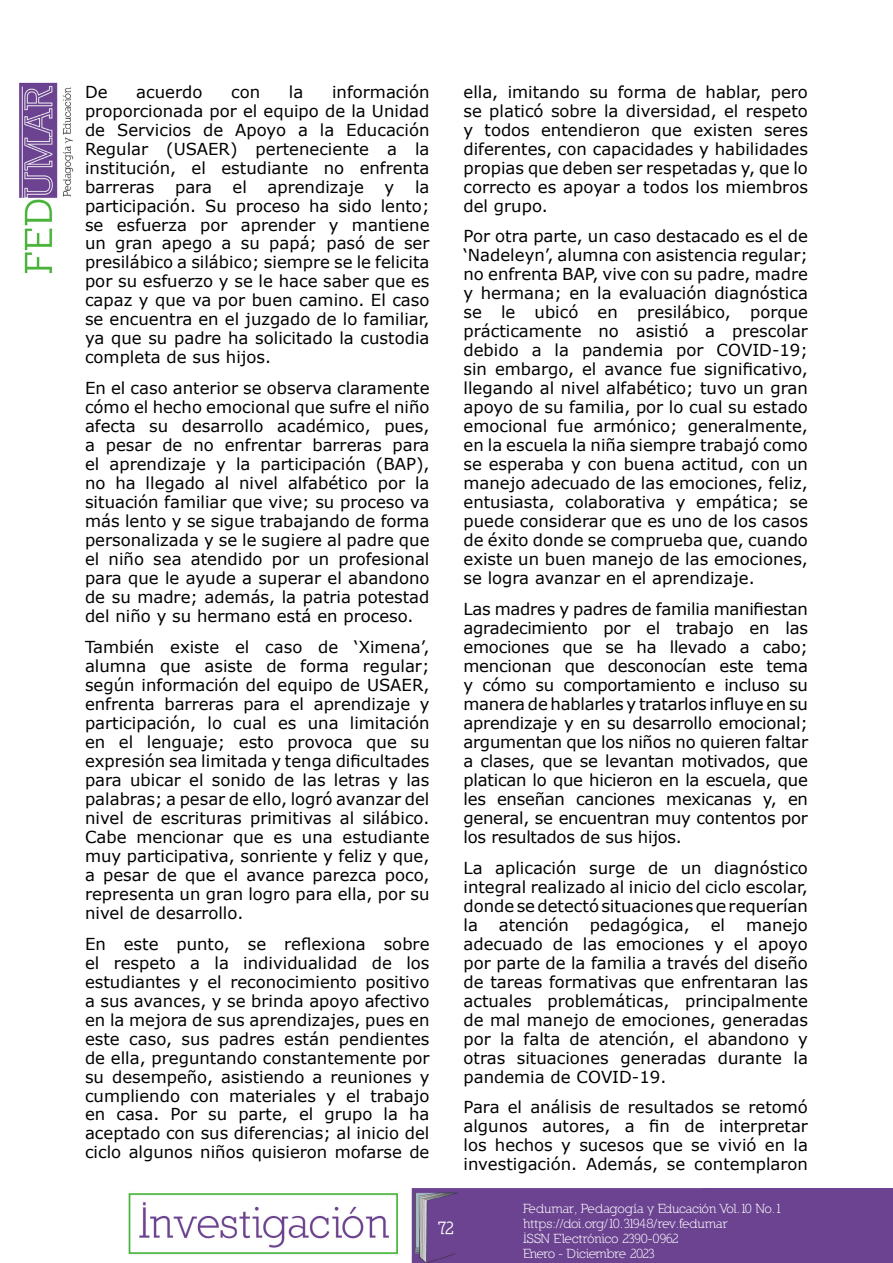
<style>
.page{position:relative;width:893px;height:1263px;background:#fff}
.page>*{position:absolute;margin:0;border:0;box-sizing:border-box;transform-origin:0 0}
.t1{font:700 18px "Nilland";color:#fff}
.t2{font:16.5px/19px "Verdana";color:#000;text-align:justify}
.t3{font:13.5px/15px "Nilland";letter-spacing:-.035em;color:#fff}
</style>
<div class="page">
<div style="left:412px;top:1189px;width:481px;height:74px;background:#6c4391"></div>
<img style="left:19px;top:82px;width:55px;height:192px">
<img style="left:128px;top:1193px;width:270px;height:62px">
<p class="t2" style="left:85px;top:82px;width:346px;text-indent:247px">información proporcionada por el equipo de la Unidad de Servicios de Apoyo a la Educación Regular (USAER) perteneciente a la institución, el estudiante no enfrenta barreras</p>
<p class="t2" style="left:85px;top:82px;width:24px">De</p>
<p class="t2" style="left:136px;top:82px;width:68px">acuerdo</p>
<p class="t2" style="left:231px;top:82px;width:31px">con</p>
<p class="t2" style="left:289px;top:82px;width:16px">la</p>
<p class="t2" style="left:85px;top:177px;width:346px;text-indent:330px">la participación. Su proceso ha sido lento; se esfuerza por aprender y mantiene un gran apego a su papá; pasó de ser presilábico a silábico; siempre se le felicita por su esfuerzo y se le hace saber que es capaz y que va por buen camino. El caso se encuentra en el juzgado de lo familiar, ya que su padre ha solicitado la custodia completa de sus hijos.</p>
<p class="t2" style="left:85px;top:379px;width:346px">En el caso anterior se observa claramente cómo el hecho emocional que sufre el niño afecta su desarrollo académico, pues, a pesar de no enfrentar barreras para el aprendizaje y la participación (BAP), no ha llegado al nivel alfabético por la situación familiar que vive; su proceso va más lento y se sigue trabajando de forma personalizada y se le sugiere al padre que el niño sea atendido por un profesional para que le ayude a superar el abandono de su madre; además, la patria potestad del niño y su hermano está en proceso.</p>
<p class="t2" style="left:85px;top:637px;width:346px">También existe el caso de ‘Ximena’, alumna que asiste de forma regular; según información del equipo de USAER, enfrenta barreras para el aprendizaje y participación, lo cual es una limitación en el lenguaje; esto provoca que su expresión sea limitada y tenga dificultades para ubicar el sonido de las letras y las palabras; a pesar de ello, logró avanzar del nivel de escrituras primitivas al silábico.<br>Cabe mencionar que es una estudiante muy participativa, sonriente y feliz y que, a pesar de que el avance parezca poco, representa un gran logro para ella, por su nivel de desarrollo.</p>
<p class="t2" style="left:85px;top:934px;width:346px">En este punto, se reflexiona sobre el respeto a la individualidad de los estudiantes y el reconocimiento positivo a sus avances, y se brinda apoyo afectivo en la mejora de sus aprendizajes, pues en este caso, sus padres están pendientes de ella, preguntando constantemente por su desempeño, asistiendo a reuniones y cumpliendo con materiales y el trabajo en casa. Por su parte, el grupo la ha aceptado con sus diferencias; al inicio del ciclo algunos niños quisieron mofarse de</p>
<p class="t2" style="left:175px;top:177px;width:38px">para</p>
<p class="t2" style="left:233px;top:177px;width:16px">el</p>
<p class="t2" style="left:268px;top:177px;width:98px">aprendizaje</p>
<p class="t2" style="left:385px;top:177px;width:11px">y</p>
<p class="t2" style="left:463px;top:82px;width:346px">ella, imitando su forma de hablar, pero se platicó sobre la diversidad, el respeto y todos entendieron que existen seres diferentes, con capacidades y habilidades propias que deben ser respetadas y, que lo correcto es apoyar a todos los miembros del grupo.</p>
<p class="t2" style="left:463px;top:227px;width:346px">Por otra parte, un caso destacado es el de ‘Nadeleyn’, alumna con asistencia regular; no enfrenta BAP, vive con su padre, madre y hermana; en la evaluación diagnóstica se le ubicó en presilábico, porque prácticamente no asistió a prescolar debido a la pandemia por COVID-19; sin embargo, el avance fue significativo, llegando al nivel alfabético; tuvo un gran apoyo de su familia, por lo cual su estado emocional fue armónico; generalmente, en la escuela la niña siempre trabajó como se esperaba y con buena actitud, con un manejo adecuado de las emociones, feliz, entusiasta, colaborativa y empática; se puede considerar que es uno de los casos de éxito donde se comprueba que, cuando existe un buen manejo de las emociones, se logra avanzar en el aprendizaje.</p>
<p class="t2" style="left:463px;top:599px;width:346px">Las madres y padres de familia manifiestan agradecimiento por el trabajo en las emociones que se ha llevado a cabo; mencionan que desconocían este tema y cómo su comportamiento e incluso su manera de hablarles y tratarlos influye en su aprendizaje y en su desarrollo emocional; argumentan que los niños no quieren faltar a clases, que se levantan motivados, que platican lo que hicieron en la escuela, que les enseñan canciones mexicanas y, en general, se encuentran muy contentos por los resultados de sus hijos.</p>
<p class="t2" style="left:463px;top:858px;width:346px">La aplicación surge de un diagnóstico integral realizado al inicio del ciclo escolar, donde se detectó situaciones que requerían la</p>
<p class="t2" style="left:499px;top:915px;width:72px">atención</p>
<p class="t2" style="left:590px;top:915px;width:101px">pedagógica,</p>
<p class="t2" style="left:711px;top:915px;width:16px">el</p>
<p class="t2" style="left:463px;top:915px;width:346px;text-indent:282px">manejo adecuado de las emociones y el apoyo por parte de la familia a través del diseño de tareas formativas que enfrentaran las actuales problemáticas, principalmente de mal manejo de emociones, generadas por la falta de atención, el abandono y otras situaciones generadas durante la pandemia de COVID-19.</p>
<p class="t2" style="left:463px;top:1098px;width:346px">Para el análisis de resultados se retomó algunos autores, a fin de interpretar los hechos y sucesos que se vivió en la investigación. Además, se contemplaron</p>
<p class="t1" style="left:438px;top:1217px;width:18px">72</p>
<p class="t3" style="left:523px;top:1201px;width:261px">Fedumar, Pedagogía y Educación Vol.10 No.1 https://doi.org/10.31948/rev.fedumar<br>ISSN Electrónico 2390-0962<br>Enero - Diciembre 2023</p>
</div>
